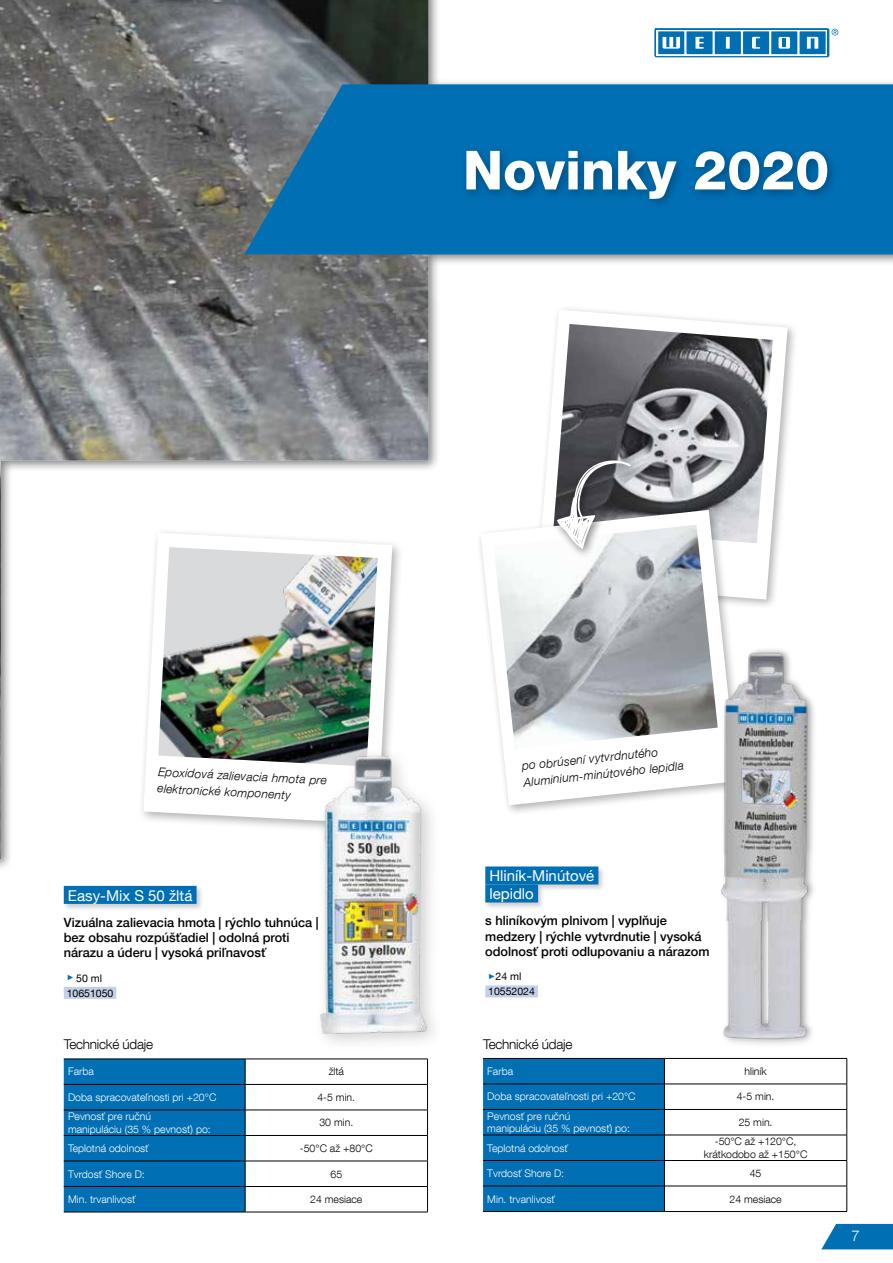
<style>
.page{position:relative;width:893px;height:1263px;background:#fff}
.page>*{position:absolute;margin:0;border:0;box-sizing:border-box;transform-origin:0 0}
.t1{font:800 54px "Helvetica Neue LT Com";color:#fff}
.t2{font:15px/18px "Helvetica Neue LT Com";color:#fff}
.t3{font:300 15px "Helvetica Neue LT Com";color:#fff}
.t4{font:300 13.5px "Helvetica Neue LT Com";letter-spacing:-.02em;color:#000}
.t5{font:500 12.75px/15.3px "Helvetica Neue LT Com";color:#000}
.t6{font:italic 300 12px/16.5px "Helvetica Neue LT Com";color:#000}
.t7{font:300 10.5px/12.6px "Helvetica Neue LT Com";color:#fff}
.t8{font:300 10.5px/12.6px "Helvetica Neue LT Com";color:#000;text-align:center}
.t9{font:10.5px/15px "Helvetica Neue LT Com";color:#000}
.s1{font-family:"Arial";font-size:7.5px;color:#006fb4}
</style>
<div class="page">
<svg style="left:821px;top:1224px;width:72px;height:25px;background:#1b7ebc"></svg>
<div style="left:0;top:0;width:893px;height:871px;background:#000;opacity:.5"></div>
<img style="left:0;top:0;width:428px;height:859px">
<svg style="left:244px;top:84px;width:649px;height:170px;background:#0c70ae"></svg>
<div style="left:460px;top:145px;width:379px;height:66px;background:#000;opacity:.3"></div>
<div style="left:64px;top:987px;width:52px;height:12px;background:#c3d0e8"></div>
<div style="left:62px;top:884px;width:142px;height:27px;background:#000;opacity:.2"></div>
<div style="left:64px;top:886px;width:133px;height:18px;background:#006fb4"></div>
<hr style="left:245px;top:1059px;width:183px;height:1px;background:#000">
<hr style="left:245px;top:1084px;width:183px;height:1px;background:#000">
<hr style="left:245px;top:1161px;width:183px;height:1px;background:#000">
<hr style="left:245px;top:1186px;width:183px;height:1px;background:#000">
<hr style="left:64px;top:1212px;width:181px;height:1px;background:#000">
<hr style="left:245px;top:1212px;width:183px;height:1px;background:#000">
<hr style="left:245px;top:1110px;width:183px;height:1px;background:#000">
<hr style="left:245px;top:1135px;width:183px;height:1px;background:#000">
<svg style="left:64px;top:1059px;width:182px;height:153px;background:#006aac"></svg>
<svg style="left:427px;top:1059px;width:1px;height:153px"></svg>
<div style="left:138px;top:527px;width:266px;height:308px;background:#000;opacity:.3"></div>
<svg style="left:143px;top:533px;width:249px;height:291px"></svg>
<img style="left:158px;top:547px;width:220px;height:219px">
<img style="left:229px;top:727px;width:289px;height:316px">
<div style="left:484px;top:865px;width:122px;height:45px;background:#000;opacity:.2"></div>
<div style="left:485px;top:866px;width:113px;height:18px;background:#006fb4"></div>
<div style="left:485px;top:884px;width:53px;height:18px;background:#006fb4"></div>
<div style="left:485px;top:985px;width:53px;height:12px;background:#c3d0e8"></div>
<hr style="left:664px;top:1058px;width:183px;height:1px;background:#000">
<hr style="left:664px;top:1084px;width:183px;height:1px;background:#000">
<hr style="left:664px;top:1160px;width:183px;height:1px;background:#000">
<hr style="left:664px;top:1186px;width:183px;height:1px;background:#000">
<hr style="left:483px;top:1211px;width:181px;height:1px;background:#000">
<hr style="left:664px;top:1211px;width:183px;height:1px;background:#000">
<hr style="left:664px;top:1109px;width:183px;height:1px;background:#000">
<hr style="left:664px;top:1135px;width:183px;height:1px;background:#000">
<div style="left:483px;top:1058px;width:182px;height:153px;background:#006fb4"></div>
<svg style="left:846px;top:1059px;width:1px;height:152px"></svg>
<div style="left:533px;top:305px;width:265px;height:306px;background:#000;opacity:.3"></div>
<svg style="left:537px;top:310px;width:251px;height:290px"></svg>
<img style="left:553px;top:324px;width:220px;height:219px">
<div style="left:476px;top:505px;width:272px;height:311px;background:#000;opacity:.3"></div>
<svg style="left:481px;top:510px;width:256px;height:295px"></svg>
<img style="left:494px;top:525px;width:224px;height:224px">
<div style="left:717px;top:645px;width:105px;height:404px;background:#fff"></div>
<img style="left:720px;top:647px;width:94px;height:396px">
<div style="left:552px;top:455px;width:90px;height:104px;background:#000;opacity:.5"></div>
<svg style="left:557px;top:457px;width:74px;height:92px"></svg>
<h1 class="t1" style="left:463px;top:138px;width:368px">Novinky 2020</h1>
<p class="t6" style="left:159px;top:763px;width:170px;rotate:3deg">Epoxidová zalievacia hmota pre elektronické komponenty</p>
<h2 class="t2" style="left:68px;top:886px;width:126px">Easy-Mix S 50 žltá</h2>
<p class="t5" style="left:64px;top:914px;width:256px">Vizuálna zalievacia hmota | rýchlo tuhnúca | bez obsahu rozpúšťadiel | odolná proti nárazu a úderu | vysoká priľnavosť</p>
<p class="t9" style="left:67px;top:970px;width:48px"><span class="s1">►</span> 50 ml<br>10651050</p>
<p class="t4" style="left:64px;top:1036px;width:91px">Technické údaje</p>
<p class="t7" style="left:68px;top:1065px;width:27px">Farba</p>
<p class="t8" style="left:329px;top:1065px;width:17px">žltá</p>
<p class="t7" style="left:68px;top:1091px;width:150px">Doba spracovateľnosti pri +20°C</p>
<p class="t8" style="left:317px;top:1091px;width:39px">4-5 min.</p>
<p class="t7" style="left:68px;top:1110px;width:144px">Pevnosť pre ručnú<br>manipuláciu (35 % pevnosť) po:</p>
<p class="t8" style="left:319px;top:1116px;width:35px">30 min.</p>
<p class="t7" style="left:68px;top:1142px;width:82px">Teplotná odolnosť</p>
<p class="t8" style="left:300px;top:1142px;width:74px">-50°C až +80°C</p>
<p class="t7" style="left:68px;top:1167px;width:78px">Tvrdosť Shore D:</p>
<p class="t8" style="left:330px;top:1167px;width:13px">65</p>
<p class="t7" style="left:68px;top:1193px;width:69px">Min. trvanlivosť</p>
<p class="t8" style="left:310px;top:1193px;width:54px">24 mesiace</p>
<p class="t6" style="left:521px;top:757px;width:162px;rotate:-6deg">po obrúsení vytvrdnutého<br>Aluminium-minútového lepidla</p>
<h2 class="t2" style="left:489px;top:866px;width:106px">Hliník-Minútové lepidlo</h2>
<p class="t5" style="left:485px;top:913px;width:226px">s hliníkovým plnivom | vyplňuje medzery | rýchle vytvrdnutie | vysoká odolnosť proti odlupovaniu a nárazom</p>
<p class="t9" style="left:488px;top:969px;width:48px"><span class="s1">►</span>24 ml<br>10552024</p>
<p class="t4" style="left:483px;top:1035px;width:91px">Technické údaje</p>
<p class="t7" style="left:487px;top:1065px;width:27px">Farba</p>
<p class="t8" style="left:744px;top:1065px;width:24px">hliník</p>
<p class="t7" style="left:487px;top:1090px;width:150px">Doba spracovateľnosti pri +20°C</p>
<p class="t8" style="left:737px;top:1090px;width:39px">4-5 min.</p>
<p class="t7" style="left:487px;top:1109px;width:144px">Pevnosť pre ručnú<br>manipuláciu (35 % pevnosť) po:</p>
<p class="t8" style="left:739px;top:1116px;width:35px">25 min.</p>
<p class="t7" style="left:487px;top:1141px;width:82px">Teplotná odolnosť</p>
<p class="t8" style="left:704px;top:1135px;width:105px">-50°C až +120°C, krátkodobo až +150°C</p>
<p class="t7" style="left:487px;top:1167px;width:78px">Tvrdosť Shore D:</p>
<p class="t8" style="left:750px;top:1167px;width:13px">45</p>
<p class="t7" style="left:487px;top:1192px;width:69px">Min. trvanlivosť</p>
<p class="t8" style="left:730px;top:1192px;width:54px">24 mesiace</p>
<h2 class="t3" style="left:852px;top:1226px;width:10px">7</h2>
</div>
